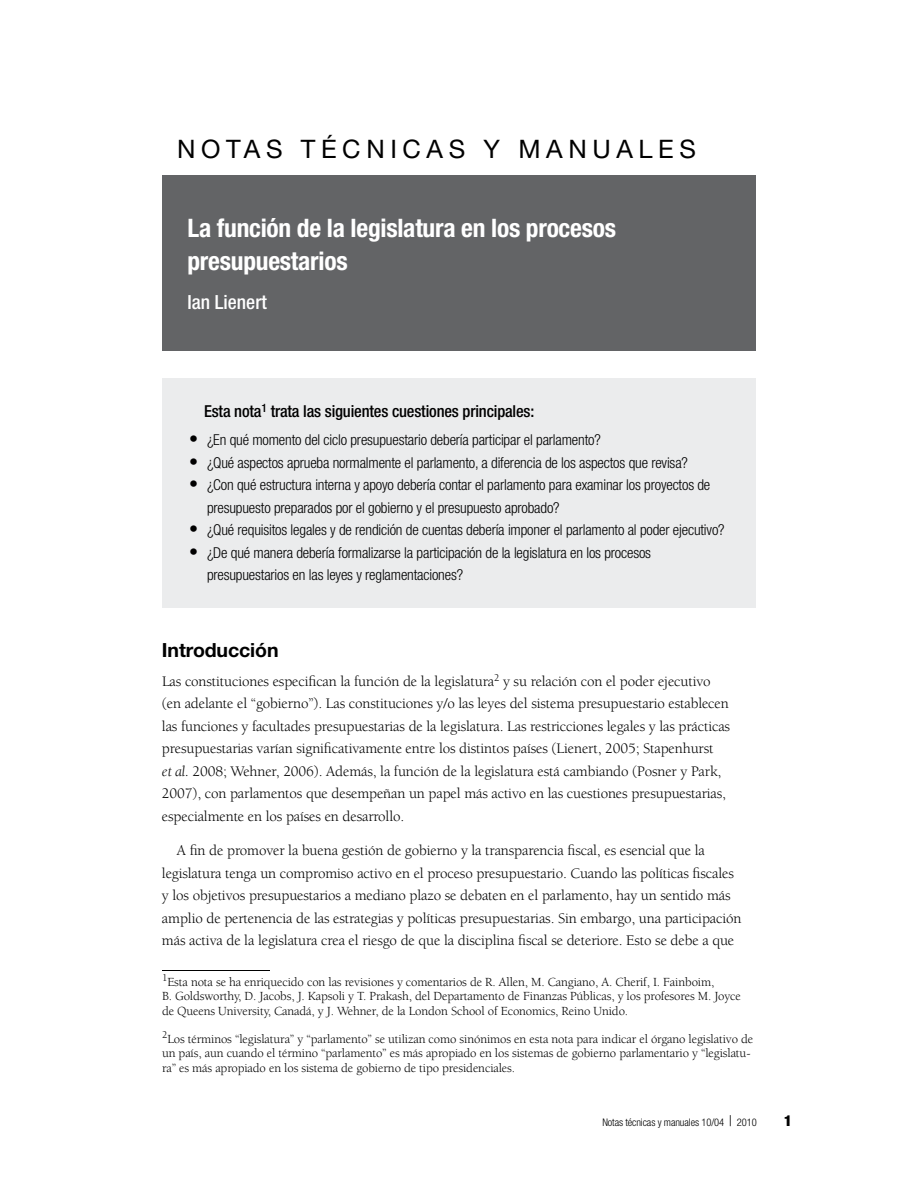
<style>
.page{position:relative;width:918px;height:1188px;background:#fff}
.page>*{position:absolute;margin:0;border:0;box-sizing:border-box;transform-origin:0 0}
.t1{font:700 condensed 25.5px/33px "Helvetica Neue LT Std";letter-spacing:-.01em;color:#fff}
.t2{font:25.5px "Helvetica Neue LT Std";letter-spacing:.22em;color:#000}
.t3{font:700 19.5px "Helvetica Neue LT Std";letter-spacing:-.005em;color:#000}
.t4{font:500 condensed 19.5px "Helvetica Neue LT Std";color:#fff}
.t5{font:500 condensed 16.5px "Helvetica Neue LT Std";letter-spacing:-.01em;color:#000}
.t6{font:15px/22.5px "Berkeley Std";letter-spacing:-.01em;color:#000}
.t7{font:300 condensed 15px/22.5px "Helvetica Neue LT Std";letter-spacing:-.01em;color:#000}
.t8{font:900 condensed 15px "Helvetica Neue LT Std";color:#000}
.t9{font:12.75px/15px "Berkeley Std";letter-spacing:-.01em;color:#000}
.t10{font:300 condensed 10.5px "Helvetica Neue LT Std";letter-spacing:-.01em;color:#000}
.s1{font-size:18px}
.s2{font-style:italic}
.s3{font-size:15px}
</style>
<div class="page">
<div style="left:162px;top:176px;width:594px;height:175px;background:#636466"></div>
<hr style="left:162px;top:970px;width:108px;height:1px;background:#000">
<div style="left:162px;top:378px;width:594px;height:230px;background:#ebeced"></div>
<h1 class="t2" style="left:177px;top:133px;width:521px">NOTAS TÉCNICAS Y MANUALES</h1>
<h1 class="t1" style="left:188px;top:211px;width:430px">La función de la legislatura en los procesos presupuestarios</h1>
<h2 class="t4" style="left:188px;top:290px;width:81px">Ian Lienert</h2>
<p class="t5" style="left:204px;top:401px;width:332px">Esta nota<sup>1</sup> trata las siguientes cuestiones principales:</p>
<p class="t7" style="left:189px;top:429px;width:413px"><span class="s1">•</span> ¿En qué momento del ciclo presupuestario debería participar el parlamento?</p>
<p class="t7" style="left:189px;top:451px;width:500px"><span class="s1">•</span> ¿Qué aspectos aprueba normalmente el parlamento, a diferencia de los aspectos que revisa?</p>
<p class="t7" style="left:207px;top:474px;width:505px;text-indent:-18px"><span class="s1">•</span> ¿Con qué estructura interna y apoyo debería contar el parlamento para examinar los proyectos de presupuesto preparados por el gobierno y el presupuesto aprobado?</p>
<p class="t7" style="left:189px;top:519px;width:537px"><span class="s1">•</span> ¿Qué requisitos legales y de rendición de cuentas debería imponer el parlamento al poder ejecutivo?</p>
<p class="t7" style="left:207px;top:541px;width:446px;text-indent:-18px"><span class="s1">•</span> ¿De qué manera debería formalizarse la participación de la legislatura en los procesos presupuestarios en las leyes y reglamentaciones?</p>
<h2 class="t3" style="left:162px;top:638px;width:118px">Introducción</h2>
<p class="t6" style="left:162px;top:670px;width:570px">Las constituciones especifican la función de la legislatura<sup>2</sup> y su relación con el poder ejecutivo (en adelante el “gobierno”). Las constituciones y/o las leyes del sistema presupuestario establecen las funciones y facultades presupuestarias de la legislatura. Las restricciones legales y las prácticas presupuestarias varían significativamente entre los distintos países (Lienert, 2005; Stapenhurst<br><span class="s2">et al.</span> 2008; Wehner, 2006). Además, la función de la legislatura está cambiando (Posner y Park, 2007), con parlamentos que desempeñan un papel más activo en las cuestiones presupuestarias, especialmente en los países en desarrollo.</p>
<p class="t6" style="left:162px;top:840px;width:581px;text-indent:15px">A fin de promover la buena gestión de gobierno y la transparencia fiscal, es esencial que la legislatura tenga un compromiso activo en el proceso presupuestario. Cuando las políticas fiscales y los objetivos presupuestarios a mediano plazo se debaten en el parlamento, hay un sentido más amplio de pertenencia de las estrategias y políticas presupuestarias. Sin embargo, una participación más activa de la legislatura crea el riesgo de que la disciplina fiscal se deteriore. Esto se debe a que</p>
<p class="t9" style="left:162px;top:974px;width:581px"><sup>1</sup>Esta nota se ha enriquecido con las revisiones y comentarios de R. Allen, M. Cangiano, A. Cherif, I. Fainboim,<br>B. Goldsworthy, D. Jacobs, J. Kapsoli y T. Prakash, del Departamento de Finanzas Públicas, y los profesores M. Joyce de Queens University, Canadá, y J. Wehner, de la London School of Economics, Reino Unido.</p>
<p class="t9" style="left:162px;top:1031px;width:593px"><sup>2</sup>Los términos “legislatura” y “parlamento” se utilizan como sinónimos en esta nota para indicar el órgano legislativo de un país, aun cuando el término “parlamento” es más apropiado en los sistemas de gobierno parlamentario y “legislatu&shy;ra” es más apropiado en los sistema de gobierno de tipo presidenciales.</p>
<p class="t10" style="left:602px;top:1116px;width:156px">Notas técnicas y manuales 10/04 <span class="s3">|</span> 2010</p>
<p class="t8" style="left:784px;top:1111px;width:9px">1</p>
</div>
